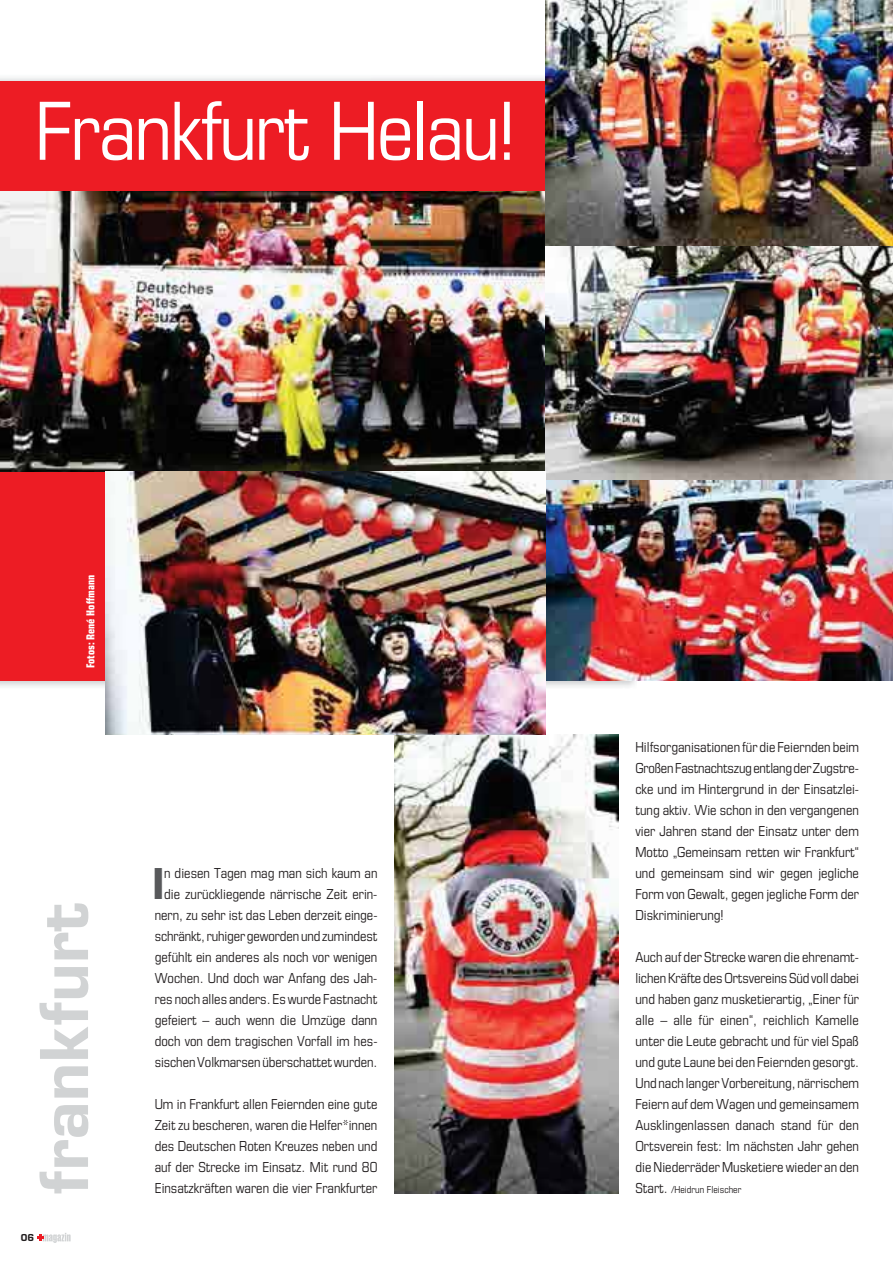
<style>
.page{position:relative;width:893px;height:1263px;background:#fff}
.page>*{position:absolute;margin:0;border:0;box-sizing:border-box;transform-origin:0 0}
.t1{font:87px "Eurostile OT Cond";letter-spacing:-.02em;color:#fff}
.t2{font:800 72px "Eurostile OT";color:#d1d3d4}
.t3{font:800 46.5px "Eurostile OT Cond";color:#58595b}
.t4{font:15px/21px "Eurostile OT Cond";color:#231f20;text-align:justify}
.t5{font:800 12px "Eurostile OT Cond";color:#fff}
.t6{font:10.5px "Eurostile OT Cond";color:#231f20}
.t7{font:800 10.5px "Eurostile OT";color:#231f20}
.s1{font-size:15px}
</style>
<div class="page">
<div style="left:0;top:81px;width:627px;height:599px;background:#ed1c24"></div>
<svg style="left:37px;top:1233px;width:34px;height:10px"></svg>
<img style="left:0;top:191px;width:545px;height:281px">
<img style="left:395px;top:735px;width:223px;height:458px">
<img style="left:545px;top:249px;width:347px;height:431px">
<img style="left:545px;top:0;width:347px;height:249px">
<img style="left:105px;top:472px;width:440px;height:263px">
<h1 class="t1" style="left:35px;top:97px;width:482px">Frankfurt Helau!</h1>
<p class="t5" style="left:86px;top:668px;width:95px;rotate:-90deg">Fotos: René Hoffmann</p>
<h2 class="t2" style="left:36px;top:1195px;width:293px;rotate:-90deg">frankfurt</h2>
<p class="t7" style="left:21px;top:1234px;width:15px">06</p>
<p class="t4" style="left:155px;top:864px;width:224px;text-align:right">n diesen Tagen mag man sich kaum an die zurückliegende närrische Zeit erin&shy;nern, zu sehr ist das Leben derzeit einge&shy;schränkt, ruhiger geworden und zumindest gefühlt ein anderes als noch vor wenigen Wochen. Und doch war Anfang des Jah&shy;res noch alles anders. Es wurde Fastnacht gefeiert – auch wenn die Umzüge dann doch von dem tragischen Vorfall im hes&shy;sischen Volkmarsen überschattet wurden.</p>
<p class="t4" style="left:155px;top:1095px;width:224px">Um in Frankfurt allen Feiernden eine gute Zeit zu bescheren, waren die Helfer*innen des Deutschen Roten Kreuzes neben und auf der Strecke im Einsatz. Mit rund 80<br>Einsatzkräften waren die vier Frankfurter</p>
<h3 class="t3" style="left:152px;top:866px;width:13px">I</h3>
<p class="t4" style="left:635px;top:738px;width:225px">Hilfsorganisationen für die Feiernden beim Großen Fastnachtszug entlang der Zugstre&shy;cke und im Hintergrund in der Einsatzlei&shy;tung aktiv. Wie schon in den vergangenen vier Jahren stand der Einsatz unter dem Motto „Gemeinsam retten wir Frankfurt“ und gemeinsam sind wir gegen jegliche Form von Gewalt, gegen jegliche Form der Diskriminierung!</p>
<p class="t4" style="left:635px;top:948px;width:225px">Auch auf der Strecke waren die ehrenamt&shy;lichen Kräfte des Ortsvereins Süd voll dabei und haben ganz musketierartig, „Einer für alle – alle für einen“, reichlich Kamelle unter die Leute gebracht und für viel Spaß und gute Laune bei den Feiernden gesorgt.<br>Und nach langer Vorbereitung, närrischem Feiern auf dem Wagen und gemeinsamem Ausklingenlassen danach stand für den Ortsverein fest: Im nächsten Jahr gehen die Niederräder Musketiere wieder an den</p>
<p class="t6" style="left:635px;top:1186px;width:107px"><span class="s1">Start.</span> /Heidrun Fleischer</p>
</div>
